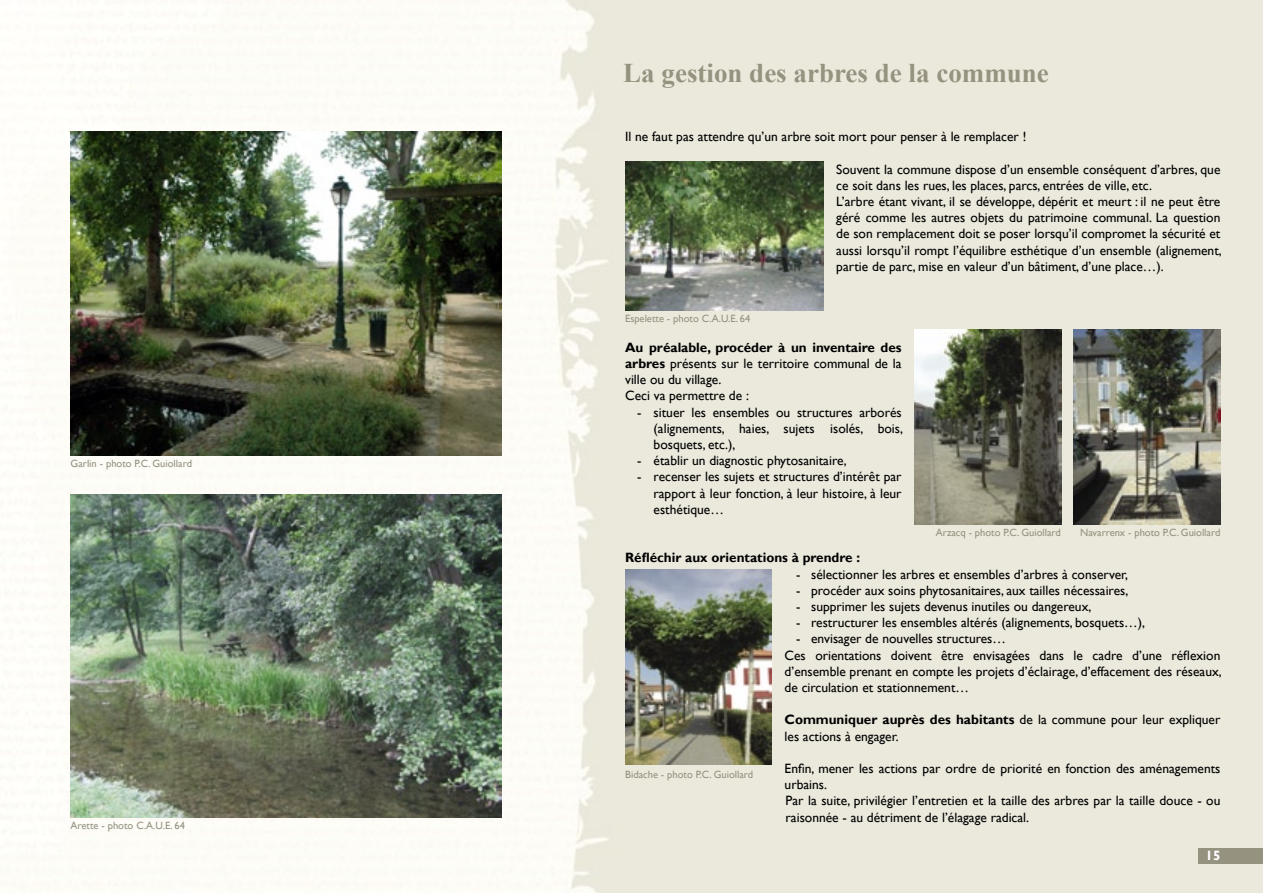
<style>
.page{position:relative;width:1263px;height:893px;background:#fff}
.page>*{position:absolute;margin:0;border:0;box-sizing:border-box;transform-origin:0 0}
.t1{font:700 27px "Times New Roman";color:#969280}
.t2{font:13.5px/16.2px "Gill Sans";color:#000}
.t3{font:700 13.5px "Gill Sans";color:#000}
.t4{font:700 13.5px "Gill Sans";color:#fff}
.t5{font:10.5px "Gill Sans";color:#969280}
.s1{font-weight:700}
</style>
<div class="page">
<img style="left:0;top:0;width:1263px;height:893px">
<div style="left:1198px;top:848px;width:65px;height:15px;background:#969280"></div>
<img style="left:71px;top:132px;width:431px;height:323px">
<img style="left:71px;top:494px;width:431px;height:324px">
<img style="left:625px;top:162px;width:198px;height:148px">
<img style="left:625px;top:569px;width:147px;height:196px">
<img style="left:914px;top:330px;width:147px;height:195px">
<img style="left:1074px;top:330px;width:146px;height:195px">
<p class="t5" style="left:71px;top:457px;width:123px">Garlin - photo P.C. Guiollard</p>
<p class="t5" style="left:71px;top:819px;width:116px">Arette - photo C.A.U.E. 64</p>
<h1 class="t1" style="left:623px;top:54px;width:427px">La gestion des arbres de la commune</h1>
<p class="t2" style="left:625px;top:129px;width:403px">Il ne faut pas attendre qu’un arbre soit mort pour penser à le remplacer !</p>
<p class="t2" style="left:836px;top:161px;width:387px">Souvent la commune dispose d’un ensemble conséquent d’arbres, que ce soit dans les rues, les places, parcs, entrées de ville, etc.<br>L’arbre étant vivant, il se développe, dépérit et meurt : il ne peut être géré comme les autres objets du patrimoine communal. La question de son remplacement doit se poser lorsqu’il compromet la sécurité et aussi lorsqu’il rompt l’équilibre esthétique d’un ensemble (alignement, partie de parc, mise en valeur d’un bâtiment, d’une place…).</p>
<p class="t5" style="left:625px;top:313px;width:127px">Espelette - photo C.A.U.E. 64</p>
<p class="t2" style="left:625px;top:339px;width:278px"><span class="s1">Au préalable, procéder à un inventaire des arbres</span> présents sur le territoire communal de la ville ou du village.<br>Ceci va permettre de :</p>
<p class="t2" style="left:654px;top:404px;width:251px;text-align:justify;text-indent:-16px">- situer les ensembles ou structures arborés (alignements, haies, sujets isolés, bois, bosquets, etc.),</p>
<p class="t2" style="left:637px;top:453px;width:211px">- établir un diagnostic phytosanitaire,</p>
<p class="t2" style="left:654px;top:469px;width:250px;text-align:justify;text-indent:-16px">- recenser les sujets et structures d’intérêt par rapport à leur fonction, à leur histoire, à leur esthétique…</p>
<p class="t3" style="left:625px;top:550px;width:237px">Réfléchir aux orientations à prendre :</p>
<p class="t2" style="left:796px;top:566px;width:334px">- sélectionner les arbres et ensembles d’arbres à conserver,</p>
<p class="t2" style="left:796px;top:582px;width:334px">- procéder aux soins phytosanitaires, aux tailles nécessaires,</p>
<p class="t2" style="left:796px;top:599px;width:297px">- supprimer les sujets devenus inutiles ou dangereux,</p>
<p class="t2" style="left:796px;top:615px;width:350px">- restructurer les ensembles altérés (alignements, bosquets…),</p>
<p class="t2" style="left:784px;top:631px;width:439px;text-indent:12px">- envisager de nouvelles structures…<br>Ces orientations doivent être envisagées dans le cadre d’une réflexion d’ensemble prenant en compte les projets d’éclairage, d’effacement des réseaux, de circulation et stationnement…</p>
<p class="t2" style="left:784px;top:712px;width:437px"><span class="s1">Communiquer auprès des habitants</span> de la commune pour leur expliquer les actions à engager.</p>
<p class="t2" style="left:784px;top:761px;width:437px">Enfin, mener les actions par ordre de priorité en fonction des aménagements urbains.<br>Par la suite, privilégier l’entretien et la taille des arbres par la taille douce - ou raisonnée - au détriment de l’élagage radical.</p>
<p class="t5" style="left:936px;top:526px;width:127px">Arzacq - photo P.C. Guiollard</p>
<p class="t5" style="left:1080px;top:527px;width:142px">Navarrenx - photo P.C. Guiollard</p>
<p class="t5" style="left:625px;top:768px;width:130px">Bidache - photo P.C. Guiollard</p>
<p class="t4" style="left:1205px;top:848px;width:16px">15</p>
</div>
